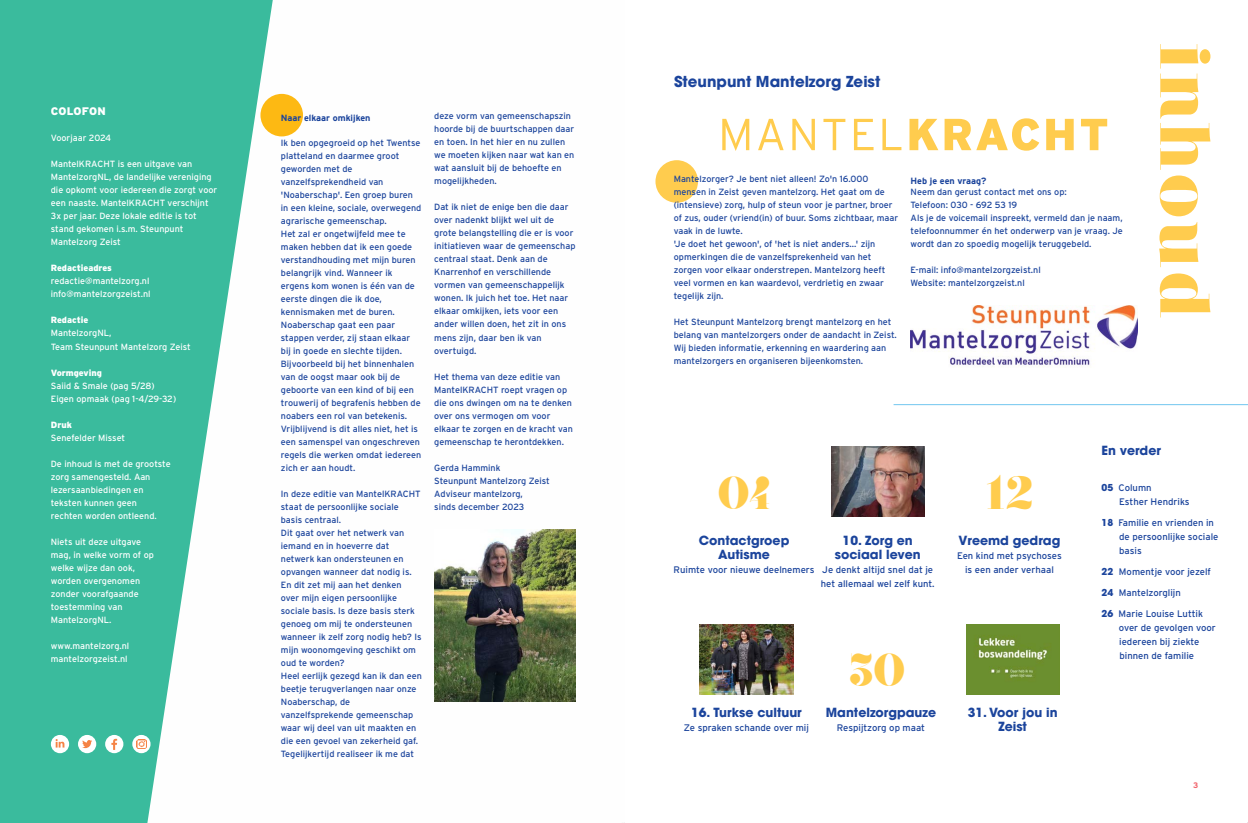
<style>
.page{position:relative;width:1248px;height:823px;background:#fff}
.page>*{position:absolute;margin:0;border:0;box-sizing:border-box;transform-origin:0 0}
.t1{font:900 70px "Nouvelle Vague For AB";letter-spacing:.05em;color:#ffcc4e}
.t2{font:46.7px "Giaza Pro";color:#ffcc4e}
.t3{font:900 46.7px "Nouvelle Vague For AB";color:#ffcc4e}
.t4{font:700 15px "Avant Garde";color:#1b449c}
.t5{font:700 12.5px/14px "Avant Garde";color:#1b449c;text-align:center}
.t6{font:900 11px "Interstate";color:#fff}
.t7{font:9.5px/14px "Interstate";color:#1b449c}
.t8{font:9px/13px "Interstate";color:#1b449c}
.t9{font:9px/13px "Interstate";color:#fff}
.t10{font:900 9px "Interstate";color:#fff}
.t11{font:700 9px "Interstate";color:#1b449c}
.t12{font:700 8px "Interstate";color:#f1626a}
.s1{font-family:"Avant Garde";font-weight:700}
</style>
<div class="page">
<div style="left:655px;top:160px;width:43px;height:43px;background:#ffcc4e;border-radius:50%"></div>
<hr style="left:893px;top:404px;width:354px;height:1px;background:#72c6ef">
<svg style="left:722px;top:118px;width:385px;height:33px"></svg>
<img style="left:831px;top:446px;width:93px;height:70px">
<img style="left:700px;top:624px;width:93px;height:69px">
<img style="left:910px;top:305px;width:227px;height:63px">
<img style="left:966px;top:624px;width:93px;height:69px">
<svg style="left:0;top:0;width:275px;height:822px;fill:#3abb9d"></svg>
<svg style="left:78px;top:734px;width:18px;height:18px"></svg>
<svg style="left:82px;top:739px;width:10px;height:8px"></svg>
<svg style="left:132px;top:734px;width:18px;height:18px"></svg>
<svg style="left:136px;top:738px;width:10px;height:10px"></svg>
<div style="left:105px;top:734px;width:18px;height:18px;background:#fff;border-radius:50%"></div>
<svg style="left:111px;top:738px;width:6px;height:11px"></svg>
<svg style="left:51px;top:734px;width:18px;height:18px"></svg>
<svg style="left:56px;top:738px;width:8px;height:9px"></svg>
<div style="left:260px;top:94px;width:43px;height:42px;background:#fdb913;border-radius:50%"></div>
<img style="left:434px;top:529px;width:141px;height:172px">
<p class="t6" style="left:51px;top:107px;width:56px">COLOFON</p>
<p class="t9" style="left:51px;top:132px;width:62px">Voorjaar 2024</p>
<p class="t9" style="left:51px;top:158px;width:168px">MantelKRACHT is een uitgave van MantelzorgNL, de landelijke vereniging die opkomt voor iedereen die zorgt voor een naaste. MantelKRACHT verschijnt 3x per jaar. Deze lokale editie is tot stand gekomen i.s.m. Steunpunt Mantelzorg Zeist</p>
<p class="t10" style="left:51px;top:264px;width:63px">Redactieadres</p>
<p class="t9" style="left:51px;top:275px;width:101px">redactie@mantelzorg.nl info@mantelzorgzeist.nl</p>
<p class="t10" style="left:51px;top:316px;width:39px">Redactie</p>
<p class="t9" style="left:51px;top:327px;width:142px">MantelzorgNL,<br>Team Steunpunt Mantelzorg Zeist</p>
<p class="t10" style="left:51px;top:368px;width:53px">Vormgeving</p>
<p class="t9" style="left:51px;top:379px;width:127px">Saiid &amp; Smale (pag 5/28)<br>Eigen opmaak (pag 1-4/29-32)</p>
<p class="t10" style="left:51px;top:420px;width:23px">Druk</p>
<p class="t9" style="left:51px;top:431px;width:76px">Senefelder Misset</p>
<p class="t9" style="left:51px;top:457px;width:121px">De inhoud is met de grootste zorg samengesteld. Aan lezersaanbiedingen en teksten kunnen geen rechten worden ontleend.</p>
<p class="t9" style="left:51px;top:535px;width:105px">Niets uit deze uitgave mag, in welke vorm of op welke wijze dan ook, worden overgenomen zonder voorafgaande toestemming van<br>MantelzorgNL.</p>
<p class="t9" style="left:51px;top:639px;width:80px">www.mantelzorg.nl mantelzorgzeist.nl</p>
<p class="t11" style="left:281px;top:113px;width:91px">Naar elkaar omkijken</p>
<p class="t8" style="left:281px;top:136px;width:142px">Ik ben opgegroeid op het Twentse platteland en daarmee groot geworden met de vanzelfsprekendheid van 'Noaberschap'. Een groep buren in een kleine, sociale, overwegend agrarische gemeenschap.<br>Het zal er ongetwijfeld mee te maken hebben dat ik een goede verstandhouding met mijn buren belangrijk vind. Wanneer ik ergens kom wonen is één van de eerste dingen die ik doe, kennismaken met de buren.<br>Noaberschap gaat een paar stappen verder, zij staan elkaar bij in goede en slechte tijden.<br>Bijvoorbeeld bij het binnenhalen van de oogst maar ook bij de geboorte van een kind of bij een trouwerij of begrafenis hebben de noabers een rol van betekenis.<br>Vrijblijvend is dit alles niet, het is een samenspel van ongeschreven regels die werken omdat iedereen zich er aan houdt.</p>
<p class="t8" style="left:281px;top:487px;width:142px">In deze editie van MantelKRACHT staat de persoonlijke sociale basis centraal.<br>Dit gaat over het netwerk van iemand en in hoeverre dat netwerk kan ondersteunen en opvangen wanneer dat nodig is.<br>En dit zet mij aan het denken over mijn eigen persoonlijke sociale basis. Is deze basis sterk genoeg om mij te ondersteunen wanneer ik zelf zorg nodig heb? Is mijn woonomgeving geschikt om oud te worden?<br>Heel eerlijk gezegd kan ik dan een beetje terugverlangen naar onze<br>Noaberschap, de vanzelfsprekende gemeenschap waar wij deel van uit maakten en die een gevoel van zekerheid gaf.<br>Tegelijkertijd realiseer ik me dat</p>
<p class="t8" style="left:434px;top:110px;width:142px">deze vorm van gemeenschapszin hoorde bij de buurtschappen daar en toen. In het hier en nu zullen we moeten kijken naar wat kan en wat aansluit bij de behoefte en mogelijkheden.</p>
<p class="t8" style="left:434px;top:201px;width:143px">Dat ik niet de enige ben die daar over nadenkt blijkt wel uit de grote belangstelling die er is voor initiatieven waar de gemeenschap centraal staat. Denk aan de<br>Knarrenhof en verschillende vormen van gemeenschappelijk wonen. Ik juich het toe. Het naar elkaar omkijken, iets voor een ander willen doen, het zit in ons mens zijn, daar ben ik van overtuigd.</p>
<p class="t8" style="left:434px;top:370px;width:140px">Het thema van deze editie van<br>MantelKRACHT roept vragen op die ons dwingen om na te denken over ons vermogen om voor elkaar te zorgen en de kracht van gemeenschap te herontdekken.</p>
<p class="t8" style="left:434px;top:461px;width:117px">Gerda Hammink<br>Steunpunt Mantelzorg Zeist<br>Adviseur mantelzorg,<br>sinds december 2023</p>
<h3 class="t4" style="left:674px;top:75px;width:208px">Steunpunt Mantelzorg Zeist</h3>
<p class="t8" style="left:673px;top:173px;width:226px">Mantelzorger? Je bent niet alleen! Zo'n 16.000 mensen in Zeist geven mantelzorg. Het gaat om de (intensieve) zorg, hulp of steun voor je partner, broer of zus, ouder (vriend(in) of buur. Soms zichtbaar, maar vaak in de luwte.<br>'Je doet het gewoon', of 'het is niet anders...' zijn opmerkingen die de vanzelfsprekenheid van het zorgen voor elkaar onderstrepen. Mantelzorg heeft veel vormen en kan waardevol, verdrietig en zwaar tegelijk zijn.</p>
<p class="t8" style="left:673px;top:316px;width:224px">Het Steunpunt Mantelzorg brengt mantelzorg en het belang van mantelzorgers onder de aandacht in Zeist.<br>Wij bieden informatie, erkenning en waardering aan mantelzorgers en organiseren bijeenkomsten.</p>
<p class="t11" style="left:910px;top:175px;width:77px">Heb je een vraag?</p>
<p class="t8" style="left:910px;top:186px;width:214px">Neem dan gerust contact met ons op:<br>Telefoon: 030 - 692 53 19<br>Als je de voicemail inspreekt, vermeld dan je naam, telefoonnummer én het onderwerp van je vraag. Je wordt dan zo spoedig mogelijk teruggebeld.</p>
<p class="t8" style="left:910px;top:264px;width:132px">E-mail: info@mantelzorgzeist.nl<br>Website: mantelzorgzeist.nl</p>
<h1 class="t1" style="left:1225px;top:43px;width:276px;rotate:90deg">inhoud</h1>
<h2 class="t2" style="left:717px;top:465px;width:54px">04</h2>
<h3 class="t5" style="left:698px;top:534px;width:92px">Contactgroep<br>Autisme</h3>
<p class="t7" style="left:673px;top:563px;width:142px">Ruimte voor nieuwe deelnemers</p>
<h3 class="t5" style="left:834px;top:534px;width:87px">10. Zorg en sociaal leven</h3>
<p class="t7" style="left:820px;top:563px;width:115px">Je denkt altijd snel dat je het allemaal wel zelf kunt.</p>
<h2 class="t3" style="left:985px;top:465px;width:49px">12</h2>
<h3 class="t5" style="left:958px;top:534px;width:103px">Vreemd gedrag</h3>
<p class="t7" style="left:956px;top:549px;width:106px;text-align:center">Een kind met psychoses is een ander verhaal</p>
<h3 class="t5" style="left:691px;top:706px;width:112px">16. Turkse cultuur</h3>
<p class="t7" style="left:684px;top:720px;width:126px">Ze spraken schande over mij</p>
<h2 class="t2" style="left:849px;top:642px;width:57px">30</h2>
<h3 class="t5" style="left:825px;top:706px;width:112px">Mantelzorgpauze</h3>
<p class="t7" style="left:836px;top:720px;width:90px">Respijtzorg op maat</p>
<h3 class="t5" style="left:967px;top:706px;width:92px">31. Voor jou in<br>Zeist</h3>
<h3 class="t5" style="left:1101px;top:444px;width:61px">En verder</h3>
<p class="t7" style="left:1118px;top:481px;width:72px;text-indent:-17px"><span class="s1">05</span> Column<br>Esther Hendriks</p>
<p class="t7" style="left:1118px;top:516px;width:101px;text-indent:-18px"><span class="s1">18</span> Familie en vrienden in de persoonlijke sociale basis</p>
<p class="t7" style="left:1101px;top:565px;width:111px"><span class="s1">22</span> Momentje voor jezelf</p>
<p class="t7" style="left:1101px;top:586px;width:81px"><span class="s1">24</span> Mantelzorglijn</p>
<p class="t7" style="left:1118px;top:607px;width:99px;text-indent:-17px"><span class="s1">26</span> Marie Louise Luttik over de gevolgen voor iedereen bij ziekte binnen de familie</p>
<p class="t12" style="left:1193px;top:780px;width:7px">3</p>
</div>
